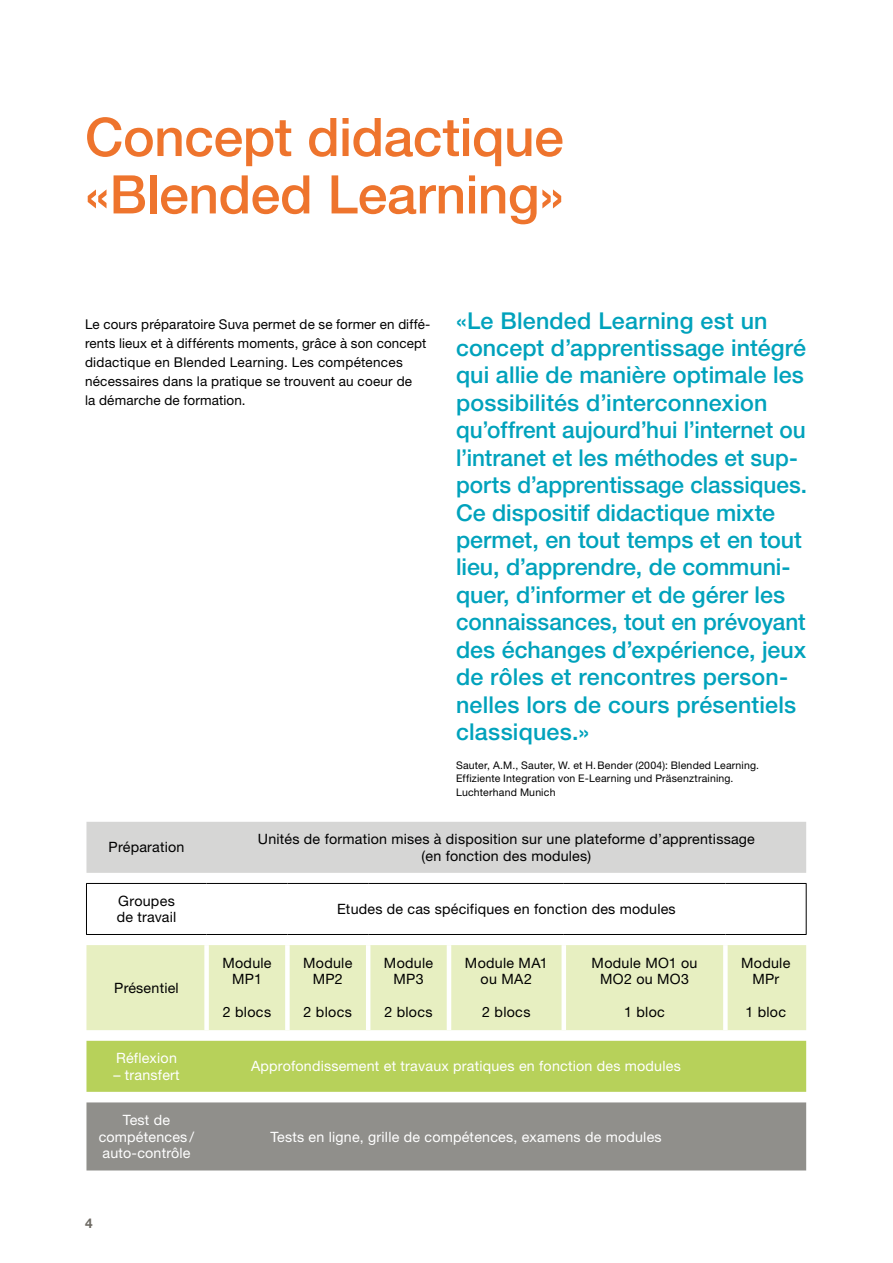
<style>
.page{position:relative;width:893px;height:1263px;background:#fff}
.page>*{position:absolute;margin:0;border:0;box-sizing:border-box;transform-origin:0 0}
.t1{font:500 53.25px/57.4px "Helvetica Neue LT Std";letter-spacing:-.01em;color:#ee742d}
.t2{font:500 23.25px/27.5px "Helvetica Neue LT Std";color:#00a2bc}
.t3{font:14.25px/16.5px "Helvetica Neue LT Std";letter-spacing:.015em;color:#000;text-align:center}
.t4{font:14.25px/16.5px "Helvetica Neue LT Std";letter-spacing:.015em;color:#fff;text-align:center}
.t5{font:13.5px/19.2px "Helvetica Neue LT Std";letter-spacing:.015em;color:#000}
.t6{font:700 13.5px "Helvetica Neue LT Std";color:#6d6a63}
.t7{font:10.5px/13.8px "Helvetica Neue LT Std";letter-spacing:.02em;color:#000}
</style>
<div class="page">
<div style="left:86px;top:822px;width:720px;height:51px;background:#d6d6d5"></div>
<div style="left:86px;top:945px;width:720px;height:85px;background:#e7efc1"></div>
<div style="left:86px;top:1041px;width:720px;height:51px;background:#b7d15a"></div>
<div style="left:86px;top:1102px;width:720px;height:68px;background:#908f8b"></div>
<hr style="left:86px;top:883px;width:121px;height:1px;background:#000">
<hr style="left:86px;top:884px;width:1px;height:50px;background:#000">
<hr style="left:207px;top:883px;width:80px;height:1px;background:#000">
<hr style="left:287px;top:883px;width:81px;height:1px;background:#000">
<hr style="left:368px;top:883px;width:81px;height:1px;background:#000">
<hr style="left:449px;top:883px;width:115px;height:1px;background:#000">
<hr style="left:564px;top:883px;width:161px;height:1px;background:#000">
<hr style="left:725px;top:883px;width:81px;height:1px;background:#000">
<hr style="left:806px;top:884px;width:1px;height:50px;background:#000">
<hr style="left:86px;top:934px;width:121px;height:1px;background:#000">
<hr style="left:207px;top:934px;width:80px;height:1px;background:#000">
<hr style="left:287px;top:934px;width:81px;height:1px;background:#000">
<hr style="left:368px;top:934px;width:81px;height:1px;background:#000">
<hr style="left:449px;top:934px;width:115px;height:1px;background:#000">
<hr style="left:564px;top:934px;width:161px;height:1px;background:#000">
<hr style="left:725px;top:934px;width:81px;height:1px;background:#000">
<div style="left:204px;top:945px;width:5px;height:85px;background:#fff"></div>
<div style="left:285px;top:945px;width:5px;height:85px;background:#fff"></div>
<hr style="left:366px;top:945px;width:4px;height:85px;background:#fff">
<hr style="left:447px;top:945px;width:4px;height:85px;background:#fff">
<hr style="left:562px;top:945px;width:4px;height:85px;background:#fff">
<div style="left:723px;top:945px;width:5px;height:85px;background:#fff"></div>
<h1 class="t1" style="left:85px;top:108px;width:480px">Concept didactique «Blended Learning»</h1>
<p class="t5" style="left:85px;top:314px;width:347px">Le cours préparatoire Suva permet de se former en diffé&shy;rents lieux et à différents moments, grâce à son concept didactique en Blended Learning. Les compétences nécessaires dans la pratique se trouvent au coeur de<br>la démarche de formation.</p>
<p class="t2" style="left:456px;top:306px;width:352px">«Le Blended Learning est un concept d’apprentissage intégré qui allie de manière optimale les possibilités d’interconnexion qu’offrent aujourd’hui l’internet ou l’intranet et les méthodes et sup&shy;ports d’apprentissage classiques.<br>Ce dispositif didactique mixte permet, en tout temps et en tout lieu, d’apprendre, de communi&shy;quer, d’informer et de gérer les connaissances, tout en prévoyant des échanges d’expérience, jeux de rôles et rencontres person&shy;nelles lors de cours présentiels classiques.»</p>
<p class="t7" style="left:456px;top:758px;width:305px">Sauter, A.M., Sauter, W. et H.Bender (2004): Blended Learning.<br>Effiziente Integration von E-Learning und Präsenztraining.<br>Luchterhand Munich</p>
<p class="t3" style="left:109px;top:839px;width:77px">Préparation</p>
<p class="t3" style="left:258px;top:831px;width:499px">Unités de formation mises à disposition sur une plateforme d’apprentissage (en fonction des modules)</p>
<p class="t3" style="left:117px;top:892px;width:61px;text-align:left">Groupes de travail</p>
<p class="t3" style="left:337px;top:900px;width:340px">Etudes de cas spécifiques en fonction des modules</p>
<p class="t3" style="left:114px;top:979px;width:66px">Présentiel</p>
<p class="t4" style="left:116px;top:1050px;width:62px">Réflexion</p>
<p class="t4" style="left:113px;top:1066px;width:68px">– transfert</p>
<p class="t4" style="left:99px;top:1111px;width:97px">Test de compétences / auto-contrôle</p>
<p class="t6" style="left:85px;top:1215px;width:9px">4</p>
<p class="t3" style="left:222px;top:954px;width:51px">Module<br>MP1</p>
<p class="t3" style="left:223px;top:1004px;width:50px">2 blocs</p>
<p class="t3" style="left:303px;top:954px;width:51px">Module<br>MP2</p>
<p class="t3" style="left:304px;top:1004px;width:50px">2 blocs</p>
<p class="t3" style="left:384px;top:954px;width:51px">Module<br>MP3</p>
<p class="t3" style="left:384px;top:1004px;width:50px">2 blocs</p>
<p class="t3" style="left:465px;top:954px;width:84px">Module MA1 ou MA2</p>
<p class="t3" style="left:482px;top:1004px;width:50px">2 blocs</p>
<p class="t3" style="left:592px;top:954px;width:107px">Module MO1 ou<br>MO2 ou MO3</p>
<p class="t3" style="left:624px;top:1004px;width:42px">1 bloc</p>
<p class="t4" style="left:251px;top:1058px;width:431px">Approfondissement et travaux pratiques en fonction des modules</p>
<p class="t4" style="left:270px;top:1128px;width:393px">Tests en ligne, grille de compétences, examens de modules</p>
<p class="t3" style="left:741px;top:954px;width:51px">Module<br>MPr</p>
<p class="t3" style="left:745px;top:1004px;width:42px">1 bloc</p>
</div>
